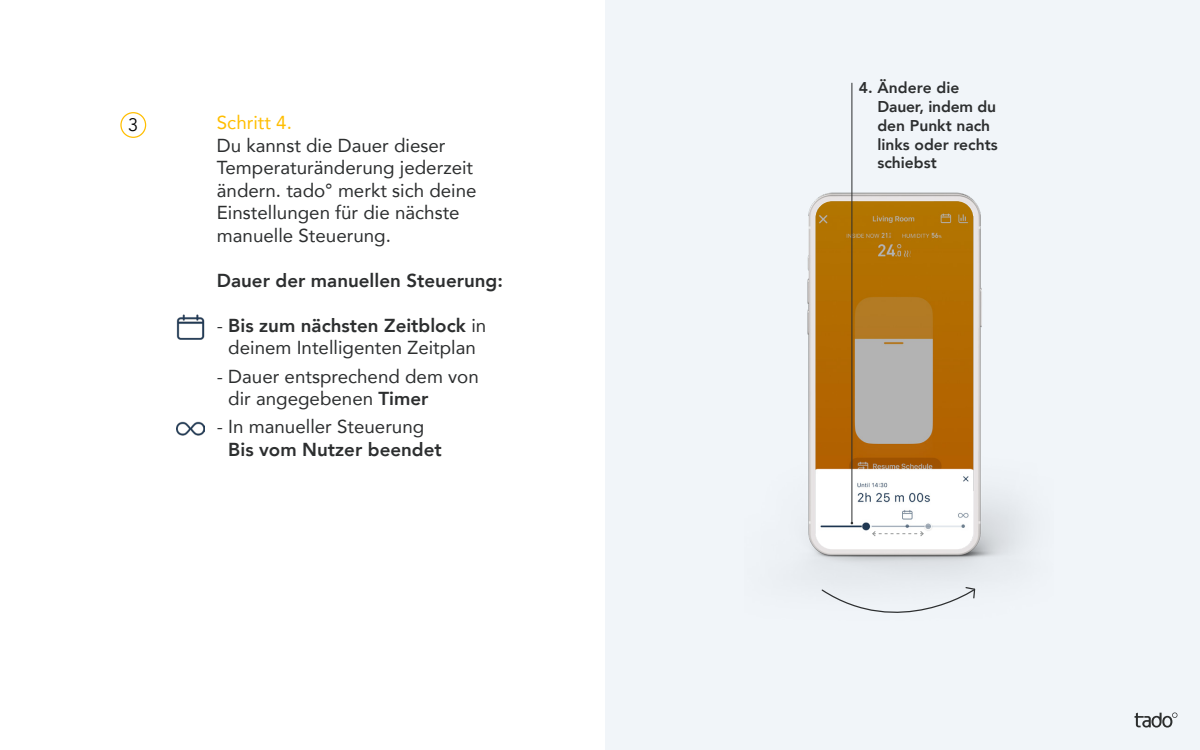
<style>
.page{position:relative;width:1200px;height:750px;background:#fff}
.page>*{position:absolute;margin:0;border:0;box-sizing:border-box;transform-origin:0 0}
.t1{font:18.75px/22.5px "Avenir";color:#2c2e2f}
.t2{font:800 18.75px "Avenir";color:#2c2e2f}
.t3{font:18.75px "Avenir";color:#ffbe00}
.t4{font:18.06px "Avenir";color:#000}
.t5{font:800 15.62px/18.8px "Avenir";color:#2c2e2f}
.s1{font-weight:800}
</style>
<div class="page">
<div style="left:606px;top:0;width:594px;height:750px;background:#f1f5f9"></div>
<svg style="left:1135px;top:712px;width:42px;height:16px"></svg>
<img style="left:807px;top:165px;width:217px;height:416px">
<img style="left:816px;top:201px;width:157px;height:348px">
<hr style="left:852px;top:83px;width:1px;height:440px;background:#2c2e2f">
<svg style="left:872px;top:530px;width:52px;height:7px"></svg>
<hr style="left:872px;top:526px;width:53px;height:1px;background:#2a415a">
<div style="left:923px;top:522px;width:10px;height:10px;background:#000;opacity:.3"></div>
<div style="left:925px;top:523px;width:7px;height:7px;background:#9ea9b5;border-radius:50%"></div>
<div style="left:925px;top:523px;width:7px;height:7px;border:1px solid #fff;border-radius:50%"></div>
<svg style="left:821px;top:587px;width:155px;height:26px"></svg>
<div style="left:120px;top:112px;width:26px;height:26px;border:1px solid #ffbe00;border-radius:50%"></div>
<img style="left:176px;top:421px;width:28px;height:15px">
<img style="left:176px;top:314px;width:29px;height:26px">
<p class="t4" style="left:128px;top:114px;width:12px">3</p>
<p class="t3" style="left:217px;top:108px;width:77px">Schritt 4.</p>
<p class="t1" style="left:217px;top:134px;width:261px">Du kannst die Dauer dieser<br>Temperaturänderung jederzeit ändern. tado° merkt sich deine<br>Einstellungen für die nächste manuelle Steuerung.</p>
<p class="t2" style="left:217px;top:266px;width:288px">Dauer der manuellen Steuerung:</p>
<p class="t1" style="left:217px;top:314px;width:271px;text-align:center">- <span class="s1">Bis zum nächsten Zeitblock</span> in deinem Intelligenten Zeitplan</p>
<p class="t1" style="left:228px;top:364px;width:252px;text-indent:-11px">- Dauer entsprechend dem von dir angegebenen <span class="s1">Timer</span></p>
<p class="t1" style="left:217px;top:415px;width:209px">- In manueller Steuerung</p>
<p class="t2" style="left:228px;top:435px;width:215px">Bis vom Nutzer beendet</p>
<p class="t5" style="left:877px;top:79px;width:122px;text-indent:-19px">4. Ändere die<br>Dauer, indem du den Punkt nach links oder rechts schiebst</p>
</div>
